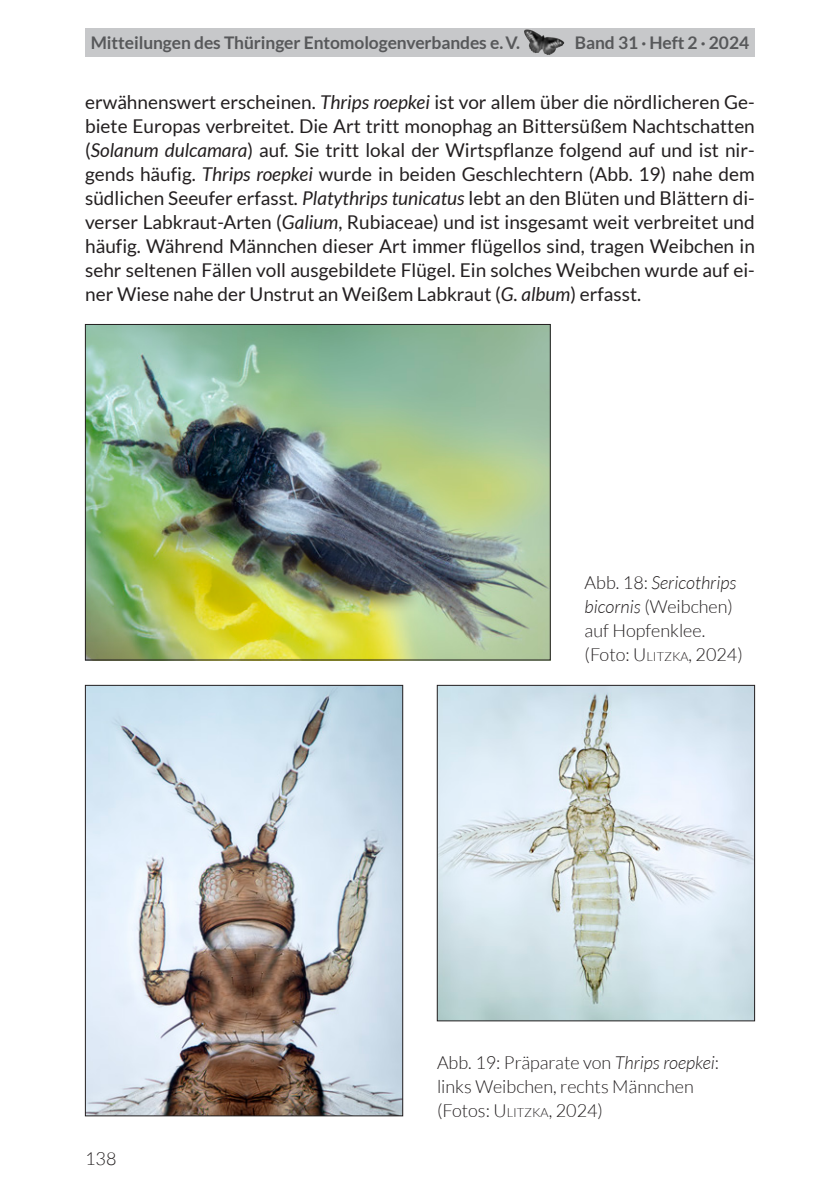
<style>
.page{position:relative;width:840px;height:1191px;background:#fff}
.page>*{position:absolute;margin:0;border:0;box-sizing:border-box;transform-origin:0 0}
.FT{font:19px/24px "Lato";color:#231f20;text-align:justify}
.BU{font:300 18px/24px "Lato";color:#231f20}
.t1{font:700 17.4px "Lato";letter-spacing:-.005em;color:#57585a}
.s1{font-style:italic}
.s2{font-style:inherit}
.s3{font-size:12.6px}
</style>
<div class="page">
<div style="left:85px;top:28px;width:669px;height:29px;background:#c7c8ca"></div>
<img style="left:87px;top:326px;width:461px;height:332px">
<div style="left:85px;top:324px;width:465px;height:336px;border:1px solid #231f20"></div>
<img style="left:87px;top:687px;width:314px;height:427px">
<div style="left:85px;top:685px;width:318px;height:431px;border:1px solid #231f20"></div>
<img style="left:439px;top:687px;width:313px;height:332px">
<div style="left:437px;top:685px;width:317px;height:336px;border:1px solid #231f20"></div>
<p class="t1" style="left:91px;top:33px;width:430px">Mitteilungen des Thüringer Entomologenverbandes e.V.</p>
<p class="t1" style="left:574px;top:33px;width:176px">Band 31 · Heft 2 · 2024</p>
<p class="FT" style="left:85px;top:90px;width:671px">erwähnenswert erscheinen. <span class="s1">Thrips roepkei</span> ist vor allem über die nördlicheren Ge&shy;biete Europas verbreitet. Die Art tritt monophag an Bittersüßem Nachtschatten (<span class="s1">Solanum dulcamara</span>) auf. Sie tritt lokal der Wirtspflanze folgend auf und ist nir&shy;gends häufig. <span class="s1">Thrips roepkei</span> wurde in beiden Geschlechtern (Abb. 19) nahe dem südlichen Seeufer erfasst<span class="s1">. Platythrips tunicatus</span> lebt an den Blüten und Blättern di&shy;verser Labkraut-Arten (<span class="s1">Galium</span>, Rubiaceae) und ist insgesamt weit verbreitet und häufig. Während Männchen dieser Art immer flügellos sind, tragen Weibchen in sehr seltenen Fällen voll ausgebildete Flügel. Ein solches Weibchen wurde auf ei&shy;ner Wiese nahe der Unstrut an Weißem Labkraut (<span class="s1">G. album</span>) erfasst.</p>
<p class="BU" style="left:584px;top:571px;width:153px">Abb. 18: <span class="s1">Sericothrips bicornis</span> (Weibchen) auf Hopfenklee.</p>
<p class="BU" style="left:584px;top:643px;width:160px">(Foto: <span class="s2">U</span> <span class="s3">LITZKA</span>, 2024)</p>
<p class="BU" style="left:85px;top:1147px;width:33px">138</p>
<p class="BU" style="left:437px;top:1051px;width:283px">Abb. 19: Präparate von <span class="s1">Thrips roepkei</span>: links Weibchen, rechts Männchen</p>
<p class="BU" style="left:437px;top:1099px;width:167px">(Fotos: <span class="s2">U</span> <span class="s3">LITZKA</span>, 2024)</p>
</div>
